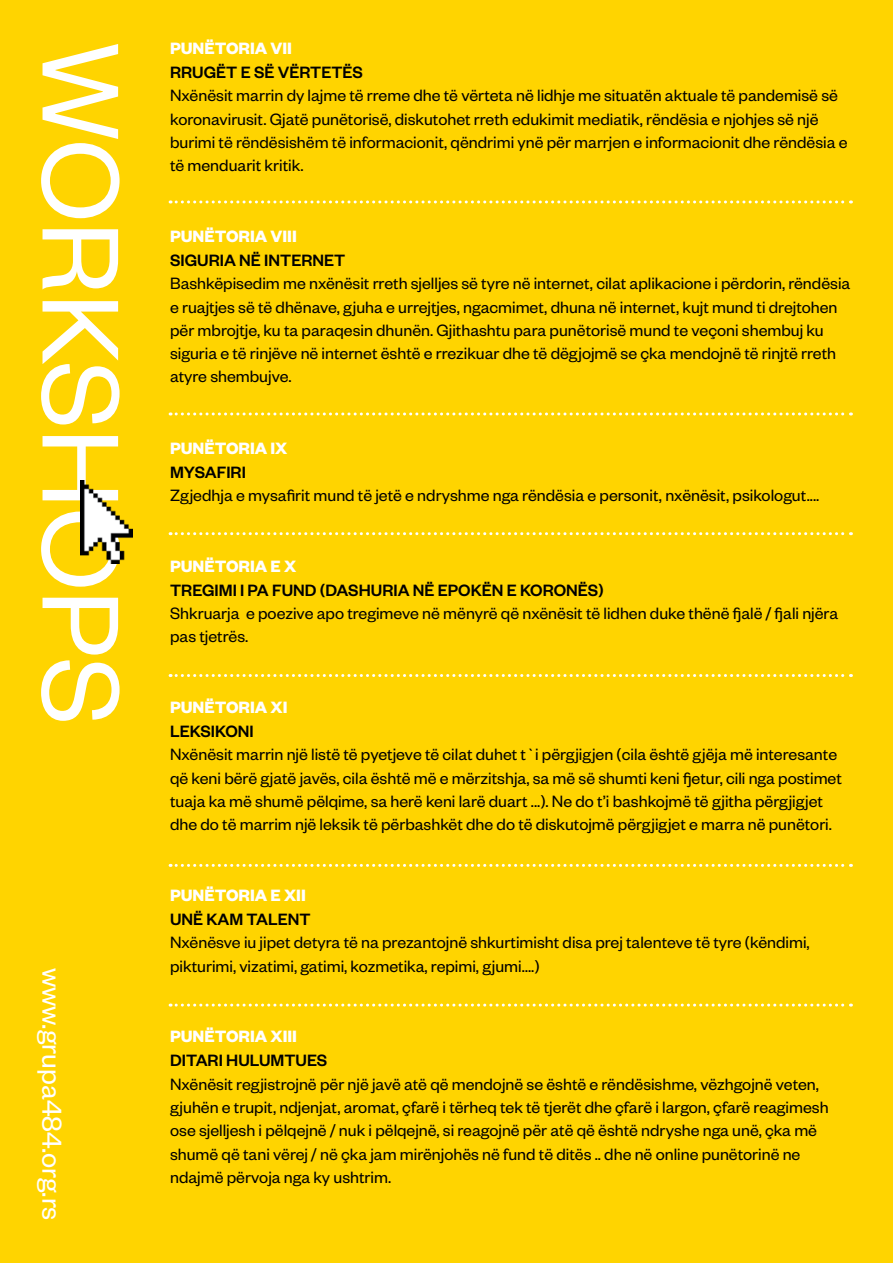
<style>
.page{position:relative;width:893px;height:1263px;background:#ffd400}
.page>*{position:absolute;margin:0;border:0;box-sizing:border-box;transform-origin:0 0}
.t1{font:120px "Founders Grotesk";color:#fff}
.t2{font:30px "Founders Grotesk";color:#fff}
.t3{font:18px/23.4px "Founders Grotesk";color:#000}
.t4{font:500 18px "Founders Grotesk";color:#000}
.t5{font:700 18px "Founders Grotesk";color:#fff}
</style>
<div class="page">
<img style="left:80px;top:480px;width:53px;height:83px">
<svg style="left:170px;top:200px;width:681px;height:3px"></svg>
<svg style="left:170px;top:412px;width:681px;height:3px"></svg>
<svg style="left:170px;top:532px;width:681px;height:3px"></svg>
<svg style="left:170px;top:674px;width:681px;height:3px"></svg>
<svg style="left:170px;top:864px;width:681px;height:3px"></svg>
<svg style="left:170px;top:1003px;width:681px;height:3px"></svg>
<h1 class="t1" style="left:154px;top:43px;width:684px;rotate:90deg">WORKSHOPS</h1>
<p class="t5" style="left:170px;top:37px;width:123px">PUNËTORIA VII</p>
<p class="t4" style="left:170px;top:61px;width:194px">RRUGËT E SË VËRTETËS</p>
<p class="t3" style="left:170px;top:83px;width:679px">Nxënësit marrin dy lajme të rreme dhe të vërteta në lidhje me situatën aktuale të pandemisë së koronavirusit. Gjatë punëtorisë, diskutohet rreth edukimit mediatik, rëndësia e njohjes së një burimi të rëndësishëm të informacionit, qëndrimi ynë për marrjen e informacionit dhe rëndësia e të menduarit kritik.</p>
<p class="t5" style="left:170px;top:225px;width:128px">PUNËTORIA VIII</p>
<p class="t4" style="left:170px;top:249px;width:177px">SIGURIA NË INTERNET</p>
<p class="t3" style="left:170px;top:271px;width:682px">Bashkëpisedim me nxënësit rreth sjelljes së tyre në internet, cilat aplikacione i përdorin, rëndësia e ruajtjes së të dhënave, gjuha e urrejtjes, ngacmimet, dhuna në internet, kujt mund ti drejtohen për mbrojtje, ku ta paraqesin dhunën. Gjithashtu para punëtorisë mund te veçoni shembuj ku siguria e të rinjëve në internet është e rrezikuar dhe të dëgjojmë se çka mendojnë të rinjtë rreth atyre shembujve.</p>
<p class="t5" style="left:170px;top:437px;width:119px">PUNËTORIA IX</p>
<p class="t4" style="left:170px;top:461px;width:77px">MYSAFIRI</p>
<p class="t3" style="left:170px;top:483px;width:651px">Zgjedhja e mysafirit mund të jetë e ndryshme nga rëndësia e personit, nxënësit, psikologut....</p>
<p class="t5" style="left:170px;top:555px;width:128px">PUNËTORIA E X</p>
<p class="t4" style="left:170px;top:579px;width:435px">TREGIMI I PA FUND (DASHURIA NË EPOKËN E KORONËS)</p>
<p class="t3" style="left:170px;top:601px;width:670px">Shkruarja e poezive apo tregimeve në mënyrë që nxënësit të lidhen duke thënë fjalë / fjali njëra pas tjetrës.</p>
<p class="t5" style="left:170px;top:696px;width:119px">PUNËTORIA XI</p>
<p class="t4" style="left:170px;top:720px;width:85px">LEKSIKONI</p>
<p class="t3" style="left:170px;top:742px;width:673px">Nxënësit marrin një listë të pyetjeve të cilat duhet t`i përgjigjen (cila është gjëja më interesante që keni bërë gjatë javës, cila është më e mërzitshja, sa më së shumti keni fjetur, cili nga postimet tuaja ka më shumë pëlqime, sa herë keni larë duart ...). Ne do t’i bashkojmë të gjitha përgjigjet dhe do të marrim një leksik të përbashkët dhe do të diskutojmë përgjigjet e marra në punëtori.</p>
<h2 class="t2" style="left:70px;top:968px;width:254px;rotate:90deg">www.grupa484.org.rs</h2>
<p class="t5" style="left:170px;top:884px;width:137px">PUNËTORIA E XII</p>
<p class="t4" style="left:170px;top:908px;width:142px">UNË KAM TALENT</p>
<p class="t3" style="left:170px;top:930px;width:641px">Nxënësve iu jipet detyra të na prezantojnë shkurtimisht disa prej talenteve të tyre (këndimi, pikturimi, vizatimi, gatimi, kozmetika, repimi, gjumi….)</p>
<p class="t5" style="left:170px;top:1025px;width:128px">PUNËTORIA XIII</p>
<p class="t4" style="left:170px;top:1049px;width:159px">DITARI HULUMTUES</p>
<p class="t3" style="left:170px;top:1071px;width:660px">Nxënësit regjistrojnë për një javë atë që mendojnë se është e rëndësishme, vëzhgojnë veten, gjuhën e trupit, ndjenjat, aromat, çfarë i tërheq tek të tjerët dhe çfarë i largon, çfarë reagimesh ose sjelljesh i pëlqejnë / nuk i pëlqejnë, si reagojnë për atë që është ndryshe nga unë, çka më shumë që tani vërej / në çka jam mirënjohës në fund të ditës .. dhe në online punëtorinë ne ndajmë përvoja nga ky ushtrim.</p>
</div>
